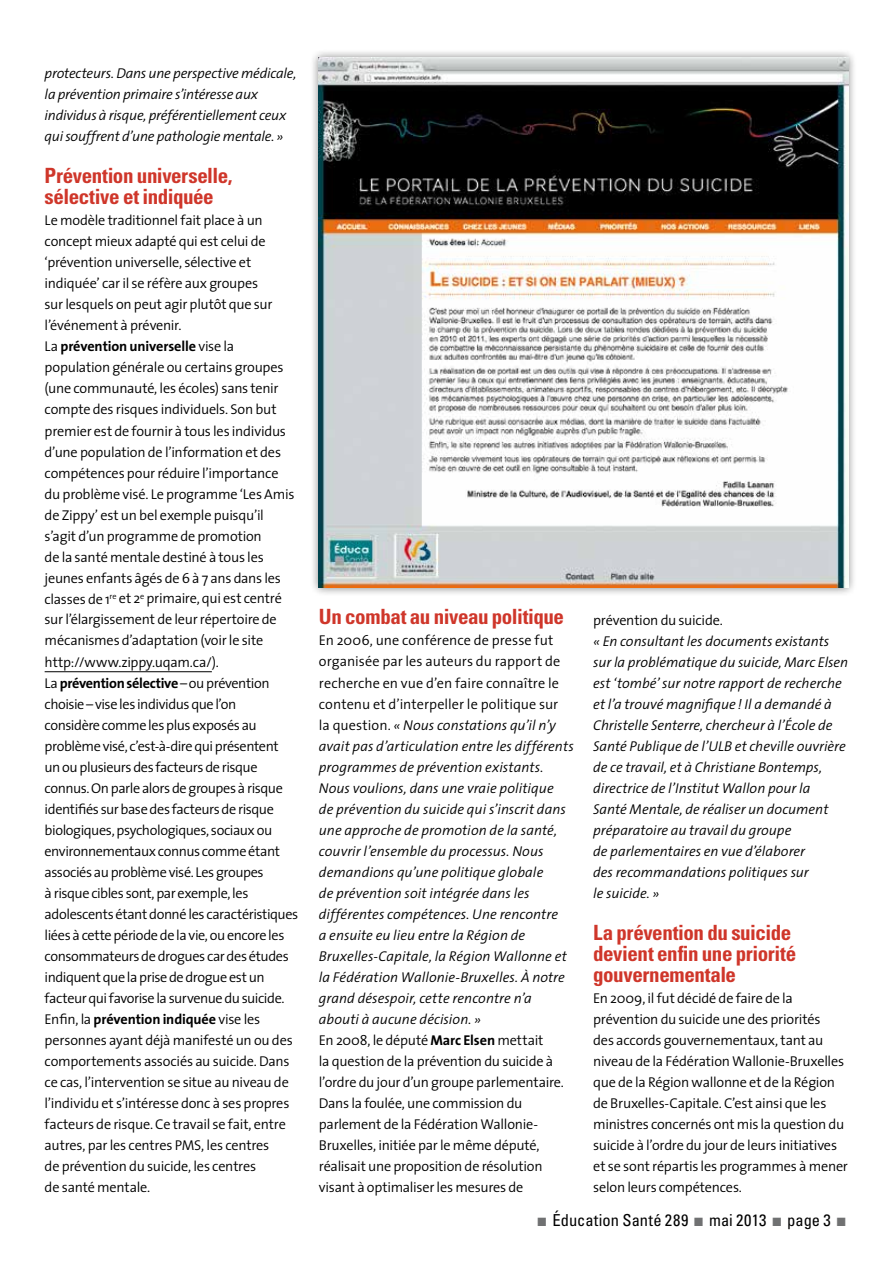
<style>
.page{position:relative;width:893px;height:1263px;background:#fff}
.page>*{position:absolute;margin:0;border:0;box-sizing:border-box;transform-origin:0 0}
.t1{font:700 condensed 21px/21px "Univers";letter-spacing:-.02em;color:#cf362a}
.t2{font:condensed 16.5px "Univers";letter-spacing:.005em;color:#000}
.t3{font:300 14.25px/21px "The Sans";letter-spacing:-.02em;color:#000}
.t4{font:italic 300 14.25px/21px "The Sans";color:#000}
.s1{font-weight:700}
.s2{font-style:normal}
.s3{font-weight:700;font-style:normal}
.s4{font-weight:900;font-stretch:normal;color:#707172}
</style>
<div class="page">
<hr style="left:45px;top:671px;width:167px;height:1px;background:#000">
<div style="left:310px;top:48px;width:547px;height:549px;background:#000;opacity:.5"></div>
<img style="left:319px;top:57px;width:529px;height:531px">
<p class="t4" style="left:45px;top:63px;width:253px">protecteurs. Dans une perspective médicale, la prévention primaire s’intéresse aux individus à risque, préférentiellement ceux qui souffrent d’une pathologie mentale. »</p>
<h1 class="t1" style="left:45px;top:165px;width:189px">Prévention universelle, sélective et indiquée</h1>
<p class="t3" style="left:45px;top:210px;width:255px">Le modèle traditionnel fait place à un concept mieux adapté qui est celui de ‘prévention universelle, sélective et indiquée’ car il se réfère aux groupes<br>sur lesquels on peut agir plutôt que sur l’événement à prévenir.<br>La <span class="s1">prévention universelle</span> vise la population générale ou certains groupes (une communauté, les écoles) sans tenir compte des risques individuels. Son but premier est de fournir à tous les individus d’une population de l’information et des compétences pour réduire l’importance<br>du problème visé. Le programme ‘Les Amis de Zippy’ est un bel exemple puisqu’il s’agit d’un programme de promotion<br>de la santé mentale destiné à tous les jeunes enfants âgés de 6 à 7 ans dans les classes de 1<sup>re</sup> et 2<sup>e</sup> primaire, qui est centré sur l’élargissement de leur répertoire de mécanismes d’adaptation (voir le site http://www.zippy.uqam.ca/).<br>La<span class="s1">prévention sélective</span> – ou prévention choisie – vise les individus que l’on<br>considère comme les plus exposés au problème visé, c’est-à-dire qui présentent<br>un ou plusieurs des facteurs de risque connus. On parle alors de groupes à risque identifiés sur base des facteurs de risque biologiques, psychologiques, sociaux ou environnementaux connus comme étant associés au problème visé. Lesgroupes<br>à risque cibles sont, par exemple, les adolescents étant donné les caractéristiques liées à cette période de la vie, ou encore les consommateurs de drogues car des études indiquent que la prise de drogue est un facteur qui favorise la survenue du suicide.<br>Enfin, la <span class="s1">prévention indiquée</span> vise les personnes ayant déjà manifesté un ou des comportements associés au suicide. Dans ce cas, l’intervention se situe au niveau de l’individu et s’intéresse donc à ses propres facteurs de risque. Ce travail se fait, entre autres, par les centres PMS, les centres<br>de prévention du suicide, les centres<br>de santé mentale.</p>
<h1 class="t1" style="left:319px;top:606px;width:247px">Un combat au niveau politique</h1>
<p class="t4" style="left:319px;top:630px;width:256px"><span class="s2">En 2006, une conférence de presse fut organisée par les auteurs du rapport de recherche en vue d’en faire connaître le contenu et d’interpeller le politique sur<br>la question.</span> « Nous constations qu’il n’y avait pas d’articulation entre les différents programmes de prévention existants.<br>Nous voulions, dans une vraie politique<br>de prévention du suicide qui s’inscrit dans une approche de promotion de la santé, couvrir l’ensemble du processus. Nous demandions qu’une politique globale<br>de prévention soit intégrée dans les différentes compétences. Une rencontre<br>a ensuite eu lieu entre la Région de Bruxelles-Capitale, la Région Wallonne et la Fédération Wallonie-Bruxelles. À notre grand désespoir, cette rencontre n’a abouti à aucune décision. »<br><span class="s2">En 2008, le député</span> <span class="s3">Marc Elsen</span> <span class="s2">mettait<br>la question de la prévention du suicide à l’ordre du jour d’un groupe parlementaire.<br>Dans la foulée, une commission du parlement de la Fédération Wallonie-Bruxelles, initiée par le même député, réalisait une proposition de résolution visant à optimaliser les mesures de</span></p>
<p class="t3" style="left:593px;top:609px;width:131px">prévention du suicide.</p>
<p class="t4" style="left:593px;top:630px;width:257px">« En consultant les documents existants sur la problématique du suicide, Marc Elsen est ‘tombé’ sur notre rapport de recherche et l’a trouvé magnifique ! Il a demandé à Christelle Senterre, chercheur à l’École de Santé Publique de l’ULB et cheville ouvrière de ce travail, et à Christiane Bontemps, directrice de l’Institut Wallon pour la<br>Santé Mentale, de réaliser un document préparatoire au travail du groupe<br>de parlementaires en vue d’élaborer<br>des recommandations politiques sur<br>le suicide. »</p>
<h1 class="t1" style="left:593px;top:921px;width:205px">La prévention du suicide devient enfin une priorité gouvernementale</h1>
<p class="t3" style="left:593px;top:987px;width:256px">En 2009, il fut décidé de faire de la prévention du suicide une des priorités<br>des accords gouvernementaux, tant au niveau de la Fédération Wallonie-Bruxelles que de la Région wallonne et de la Région de Bruxelles-Capitale. C’est ainsi que les ministres concernés ont mis la question du suicide à l’ordre du jour de leurs initiatives et se sont répartis les programmes à mener selon leurs compétences.</p>
<p class="t2" style="left:535px;top:1210px;width:315px"><span class="s4">ı</span>Éducation Santé 289 <span class="s4">ı</span>mai 2013 <span class="s4">ı</span> page 3 <span class="s4">ı</span></p>
</div>
